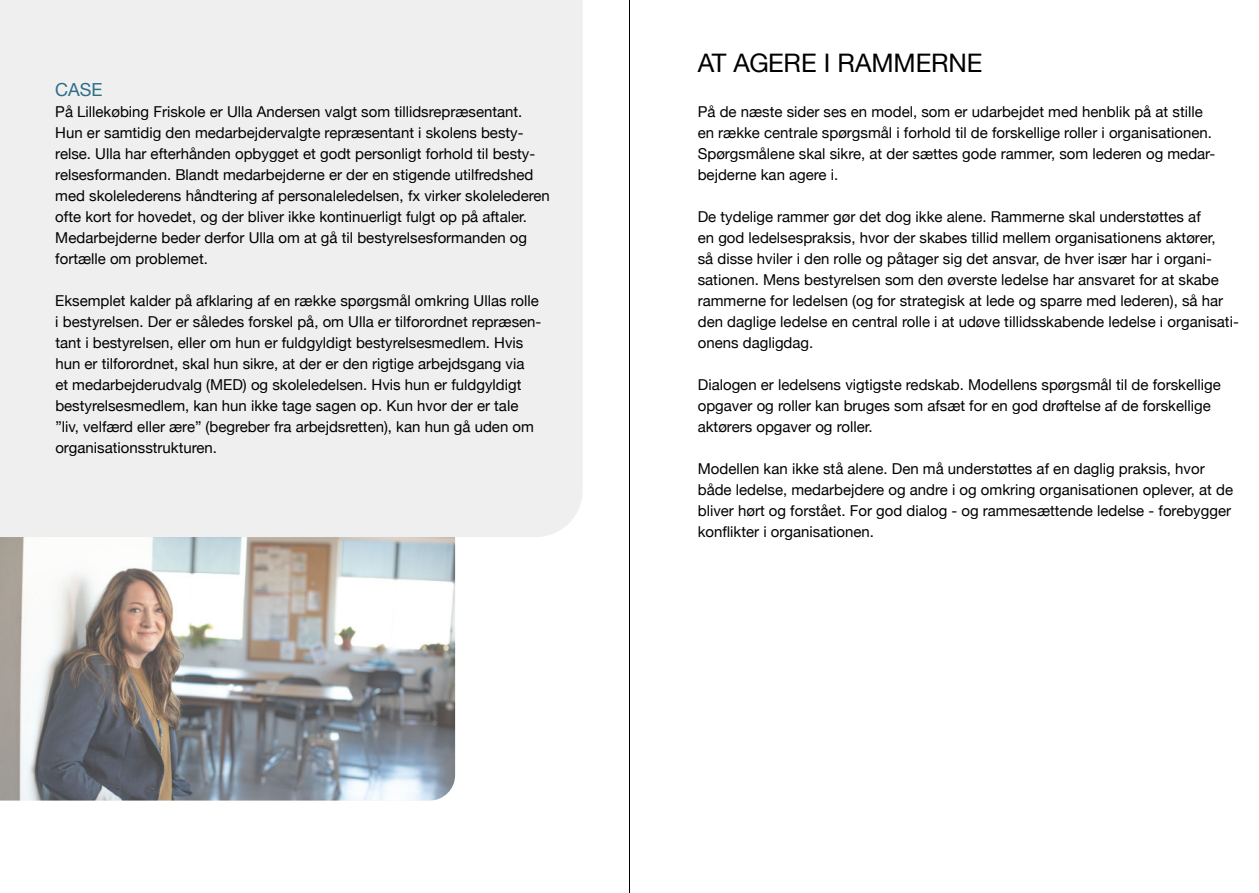
<style>
.page{position:relative;width:1259px;height:893px;background:#fff}
.page>*{position:absolute;margin:0;border:0;box-sizing:border-box;transform-origin:0 0}
.t1{font:25.5px "Helvetica Neue";letter-spacing:-.005em;color:#000}
.t2{font:18px "Helvetica Neue";color:#2f6d87}
.t3{font:15px/21px "Helvetica Neue";color:#000}
</style>
<div class="page">
<img style="left:0;top:537px;width:455px;height:263px">
<div style="left:0;top:0;width:583px;height:537px;background:#efefef"></div>
<hr style="left:629px;top:0;width:1px;height:893px;background:#000">
<p class="t2" style="left:55px;top:77px;width:49px">CASE</p>
<p class="t3" style="left:55px;top:102px;width:496px">På Lillekøbing Friskole er Ulla Andersen valgt som tillidsrepræsentant.<br>Hun er samtidig den medarbejdervalgte repræsentant i skolens besty&shy;relse. Ulla har efterhånden opbygget et godt personligt forhold til besty&shy;relsesformanden. Blandt medarbejderne er der en stigende utilfredshed med skolelederens håndtering af personaleledelsen, fx virker skolelederen ofte kort for hovedet, og der bliver ikke kontinuerligt fulgt op på aftaler.<br>Medarbejderne beder derfor Ulla om at gå til bestyrelsesformanden og fortælle om problemet.</p>
<p class="t3" style="left:55px;top:291px;width:487px">Eksemplet kalder på afklaring af en række spørgsmål omkring Ullas rolle i bestyrelsen. Der er således forskel på, om Ulla er tilforordnet repræsen&shy;tant i bestyrelsen, eller om hun er fuldgyldigt bestyrelsesmedlem. Hvis hun er tilforordnet, skal hun sikre, at der er den rigtige arbejdsgang via<br>et medarbejderudvalg (MED) og skoleledelsen. Hvis hun er fuldgyldigt bestyrelsesmedlem, kan hun ikke tage sagen op. Kun hvor der er tale ”liv, velfærd eller ære” (begreber fra arbejdsretten), kan hun gå uden om organisationsstrukturen.</p>
<h1 class="t1" style="left:698px;top:45px;width:286px">AT AGERE I RAMMERNE</h1>
<p class="t3" style="left:698px;top:102px;width:519px">På de næste sider ses en model, som er udarbejdet med henblik på at stille en række centrale spørgsmål i forhold til de forskellige roller i organisationen.<br>Spørgsmålene skal sikre, at der sættes gode rammer, som lederen og medar&shy;bejderne kan agere i.</p>
<p class="t3" style="left:698px;top:207px;width:542px">De tydelige rammer gør det dog ikke alene. Rammerne skal understøttes af<br>en god ledelsespraksis, hvor der skabes tillid mellem organisationens aktører,<br>så disse hviler i den rolle og påtager sig det ansvar, de hver især har i organi&shy;sationen. Mens bestyrelsen som den øverste ledelse har ansvaret for at skabe rammerne for ledelsen (og for strategisk at lede og sparre med lederen), så har den daglige ledelse en central rolle i at udøve tillidsskabende ledelse i organisati&shy;onens dagligdag.</p>
<p class="t3" style="left:698px;top:375px;width:524px">Dialogen er ledelsens vigtigste redskab. Modellens spørgsmål til de forskellige opgaver og roller kan bruges som afsæt for en god drøftelse af de forskellige aktørers opgaver og roller.</p>
<p class="t3" style="left:698px;top:459px;width:537px">Modellen kan ikke stå alene. Den må understøttes af en daglig praksis, hvor både ledelse, medarbejdere og andre i og omkring organisationen oplever, at de bliver hørt og forstået. For god dialog - og rammesættende ledelse - forebygger konflikter i organisationen.</p>
</div>
